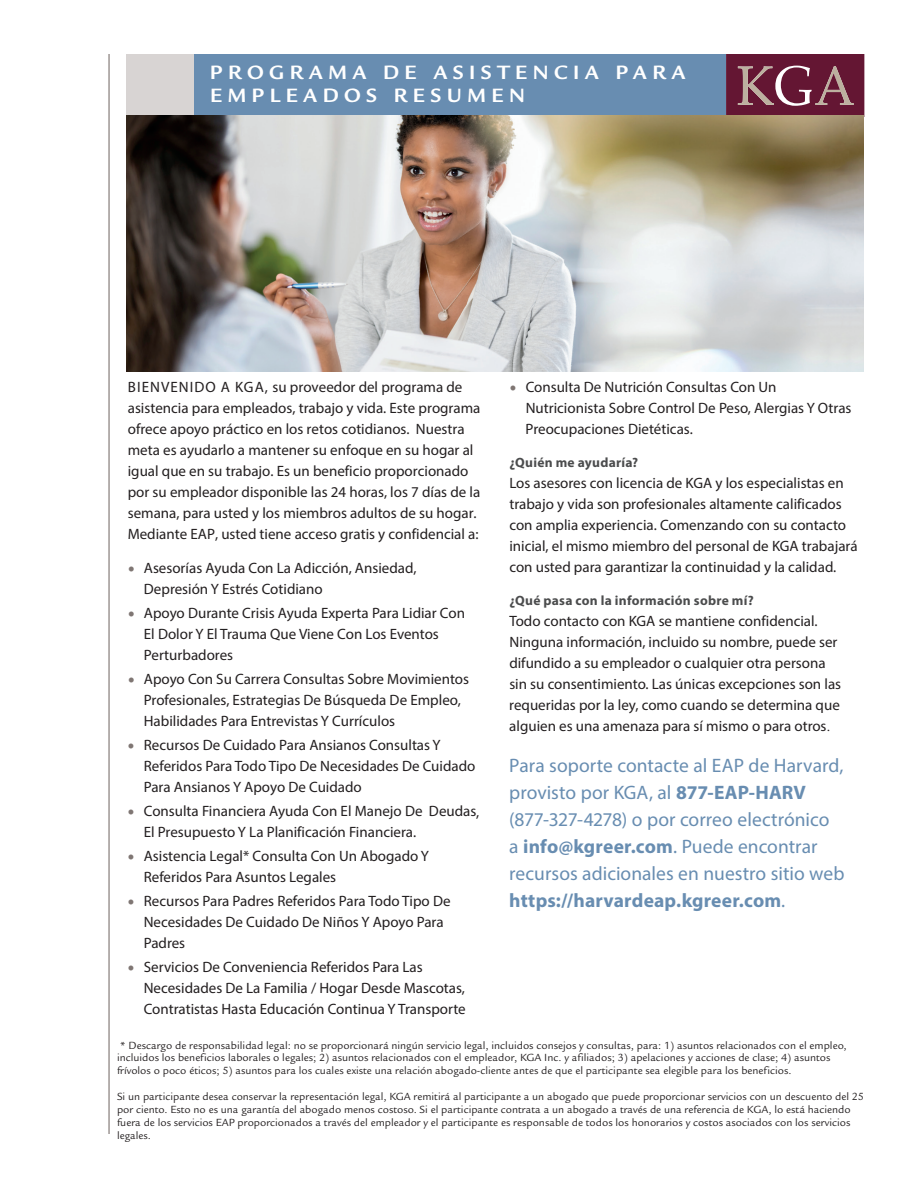
<style>
.page{position:relative;width:918px;height:1188px;background:#fff}
.page>*{position:absolute;margin:0;border:0;box-sizing:border-box;transform-origin:0 0}
.title_white{font:700 21px/22.5px "Legacy Sans Std";letter-spacing:.26em;color:#fff}
.t1{font:19.5px/27px "Myriad Pro";color:#688db1}
.text{font:15px/21px "Myriad Pro";color:#231f20}
.subhead_sm_bold_k_sa{font:700 13.5px "Myriad Pro";letter-spacing:.02em;color:#4b4c4d}
.disclaimer{font:11.25px/12.8px "Legacy Sans Std";color:#231f20}
.s1{font-family:"Minion Pro";font-weight:700;font-size:18px;color:#7f7673}
.s2{font-family:"Legacy Sans Std"}
.s3{font-weight:700}
</style>
<div class="page">
<div style="left:193px;top:54px;width:538px;height:62px;background:#688db1"></div>
<svg style="left:726px;top:54px;width:138px;height:62px;background:#753248"></svg>
<div style="left:126px;top:54px;width:67px;height:62px;background:#d8d4d3"></div>
<hr style="left:109px;top:54px;width:1px;height:1080px;background:#9e9694">
<img style="left:126px;top:116px;width:738px;height:256px">
<p class="title_white" style="left:210px;top:61px;width:477px">PROGRAMA DE ASISTENCIA PARA<br>EMPLEADOS RESUMEN</p>
<p class="text" style="left:128px;top:376px;width:354px">BIENVENIDO A KGA, su proveedor del programa de asistencia para empleados, trabajo y vida. Este programa ofrece apoyo práctico en los retos cotidianos. Nuestra meta es ayudarlo a mantener su enfoque en su hogar al igual que en su trabajo. Es un beneficio proporcionado por su empleador disponible las 24 horas, los 7 días de la semana, para usted y los miembros adultos de su hogar.<br>Mediante EAP, usted tiene acceso gratis y confidencial a:</p>
<p class="text" style="left:144px;top:558px;width:274px;text-indent:-16px"><span class="s1">•</span> Asesorías Ayuda Con La Adicción, Ansiedad,<br>Depresión Y Estrés Cotidiano</p>
<p class="text" style="left:144px;top:603px;width:323px;text-indent:-16px"><span class="s1">•</span> Apoyo Durante Crisis Ayuda Experta Para Lidiar Con<br>El Dolor Y El Trauma Que Viene Con Los Eventos<br>Perturbadores</p>
<p class="text" style="left:144px;top:669px;width:327px;text-indent:-16px"><span class="s1">•</span> Apoyo Con Su Carrera Consultas Sobre Movimientos<br>Profesionales, Estrategias De Búsqueda De Empleo,<br>Habilidades Para Entrevistas Y Currículos</p>
<p class="text" style="left:144px;top:735px;width:333px;text-indent:-16px"><span class="s1">•</span> Recursos De Cuidado Para Ansianos Consultas Y<br>Referidos Para Todo Tipo De Necesidades De Cuidado<br>Para Ansianos Y Apoyo De Cuidado</p>
<p class="text" style="left:144px;top:801px;width:337px;text-indent:-16px"><span class="s1">•</span> Consulta Financiera Ayuda Con El Manejo De Deudas,<br>El Presupuesto Y La Planificación Financiera.</p>
<p class="text" style="left:144px;top:846px;width:287px;text-indent:-16px"><span class="s1">•</span> Asistencia Legal* Consulta Con Un Abogado Y<br>Referidos Para Asuntos Legales</p>
<p class="text" style="left:144px;top:891px;width:308px;text-indent:-16px"><span class="s1">•</span> Recursos Para Padres Referidos Para Todo Tipo De<br>Necesidades De Cuidado De Niños Y Apoyo Para<br>Padres</p>
<p class="text" style="left:144px;top:957px;width:324px;text-indent:-16px"><span class="s1">•</span> Servicios De Conveniencia Referidos Para Las<br>Necesidades De La Familia / Hogar Desde Mascotas,<br>Contratistas Hasta Educación Continua Y Transporte</p>
<p class="text" style="left:526px;top:376px;width:327px;text-indent:-16px"><span class="s1">•</span> Consulta De Nutrición Consultas Con Un<br>Nutricionista Sobre Control De Peso, Alergias Y Otras<br>Preocupaciones Dietéticas.</p>
<p class="subhead_sm_bold_k_sa" style="left:509px;top:454px;width:130px">¿Quién me ayudaría?</p>
<p class="text" style="left:509px;top:472px;width:350px">Los asesores con licencia de KGA y los especialistas en trabajo y vida son profesionales altamente calificados con amplia experiencia. Comenzando con su contacto inicial, el mismo miembro del personal de KGA trabajará con usted para garantizar la continuidad y la calidad.</p>
<p class="subhead_sm_bold_k_sa" style="left:509px;top:592px;width:246px">¿Qué pasa con la información sobre mí?</p>
<p class="text" style="left:509px;top:610px;width:333px">Todo contacto con KGA se mantiene confidencial.<br>Ninguna información, incluido su nombre, puede ser difundido a su empleador o cualquier otra persona sin su consentimiento. Las únicas excepciones son las requeridas por la ley, como cuando se determina que alguien es una amenaza para sí mismo o para otros<span class="s2">.</span></p>
<p class="t1" style="left:509px;top:751px;width:337px">Para soporte contacte al EAP de Harvard, provisto por KGA, al <span class="s3">877-EAP-HARV </span>(877-327-4278) o por correo electrónico<br>a <span class="s3">info@kgreer.com</span>. Puede encontrar recursos adicionales en nuestro sitio web <span class="s3">https://harvardeap.kgreer.com</span>.</p>
<p class="disclaimer" style="left:117px;top:1039px;width:731px">* Descargo de responsabilidad legal: no se proporcionará ningún servicio legal, incluidos consejos y consultas, para: 1) asuntos relacionados con el empleo, incluidos los beneficios laborales o legales; 2) asuntos relacionados con el empleador, KGA Inc. y afiliados; 3) apelaciones y acciones de clase; 4) asuntos frívolos o poco éticos; 5) asuntos para los cuales existe una relación abogado-cliente antes de que el participante sea elegible para los beneficios.</p>
<p class="disclaimer" style="left:117px;top:1090px;width:749px">Si un participante desea conservar la representación legal, KGA remitirá al participante a un abogado que puede proporcionar servicios con un descuento del 25 por ciento. Esto no es una garantía del abogado menos costoso. Si el participante contrata a un abogado a través de una referencia de KGA, lo está haciendo fuera de los servicios EAP proporcionados a través del empleador y el participante es responsable de todos los honorarios y costos asociados con los servicios legales.</p>
</div>
